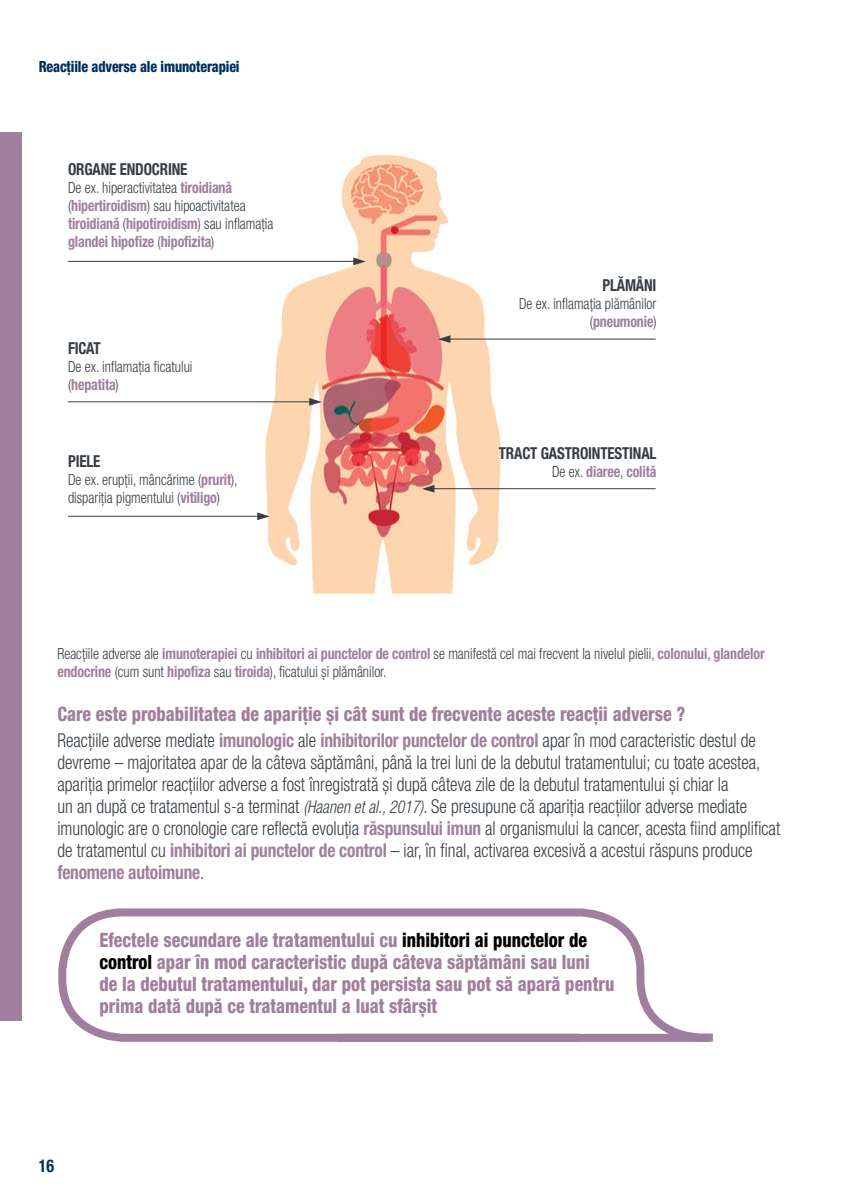
<style>
.page{position:relative;width:842px;height:1191px;background:#fff}
.page>*{position:absolute;margin:0;border:0;box-sizing:border-box;transform-origin:0 0}
.t1{font:800 condensed 19.8px/22px "Helvetica Neue LT Pro";color:#a07e9d;scale:.91 1}
.t2{font:300 condensed 19.2px/22px "Helvetica Neue LT Pro";color:#373d42;scale:.91 1}
.t3{font:700 condensed 17.6px "Helvetica Neue LT Pro";color:#00305f;scale:.91 1}
.t4{font:700 condensed 16.4px "Helvetica Neue LT Pro";letter-spacing:-.01em;color:#373d42;scale:.91 1}
.t5{font:300 condensed 15.4px/18px "Helvetica Neue LT Pro";color:#373d42;scale:.91 1}
.t6{font:700 condensed 15.4px/18px "Helvetica Neue LT Pro";letter-spacing:-.01em;color:#a07e9d;scale:.91 1}
.t7{font:800 condensed 15.4px "Helvetica Neue LT Pro";letter-spacing:-.01em;color:#00305f;scale:.91 1}
.s1{font-weight:300;color:#373d42}
.s2{font-weight:700;color:#a07e9d}
.s3{font-style:italic;font-size:17.6px}
.s4{color:#000}
</style>
<div class="page">
<img style="left:234px;top:154px;width:289px;height:441px">
<svg style="left:309px;top:398px;width:13px;height:8px"></svg>
<hr style="left:68px;top:401px;width:245px;height:1px;background:#373d42">
<svg style="left:422px;top:485px;width:12px;height:7px"></svg>
<hr style="left:430px;top:488px;width:226px;height:1px;background:#373d42">
<svg style="left:438px;top:335px;width:12px;height:8px"></svg>
<hr style="left:446px;top:338px;width:210px;height:1px;background:#373d42">
<svg style="left:353px;top:257px;width:13px;height:8px"></svg>
<hr style="left:68px;top:261px;width:289px;height:1px;background:#373d42">
<svg style="left:257px;top:512px;width:13px;height:8px"></svg>
<hr style="left:68px;top:516px;width:193px;height:1px;background:#373d42">
<svg style="left:58px;top:908px;width:655px;height:134px"></svg>
<div style="left:0;top:132px;width:22px;height:888px;background:#a07e9d"></div>
<p class="t7" style="left:39px;top:57px;width:222px">Reacțiile adverse ale imunoterapiei</p>
<p class="t4" style="left:68px;top:159px;width:133px">ORGANE ENDOCRINE</p>
<p class="t6" style="left:68px;top:178px;width:227px"><span class="s1">De ex. hiperactivitatea</span> tiroidiană <span class="s1">(</span>hipertiroidism<span class="s1">) sau hipoactivitatea </span>tiroidiană <span class="s1">(</span>hipotiroidism<span class="s1">) sau inflamația </span>glandei hipofize <span class="s1">(</span>hipofizita<span class="s1">)</span></p>
<p class="t4" style="left:68px;top:338px;width:37px">FICAT</p>
<p class="t5" style="left:68px;top:357px;width:138px">De ex. inflamația ficatului (<span class="s2">hepatita</span>)</p>
<p class="t4" style="left:68px;top:451px;width:37px">PIELE</p>
<p class="t5" style="left:68px;top:470px;width:188px">De ex. erupții, mâncărime (<span class="s2">prurit</span>), dispariția pigmentului (<span class="s2">vitiligo</span>)</p>
<p class="t4" style="left:602px;top:275px;width:61px">PLĂMÂNI</p>
<p class="t5" style="left:519px;top:294px;width:152px;text-align:right">De ex. inflamația plămânilor (<span class="s2">pneumonie</span>)</p>
<p class="t4" style="left:499px;top:443px;width:175px">TRACT GASTROINTESTINAL</p>
<p class="t6" style="left:552px;top:462px;width:116px"><span class="s1">De ex.</span> diaree<span class="s1">,</span> colită</p>
<p class="t5" style="left:57px;top:644px;width:779px">Reacțiile adverse ale <span class="s2">imunoterapiei</span> cu <span class="s2">inhibitori ai punctelor de control</span> se manifestă cel mai frecvent la nivelul pielii, <span class="s2">colonului</span>, <span class="s2">glandelor endocrine</span> (cum sunt <span class="s2">hipofiza</span> sau <span class="s2">tiroida</span>), ficatului și plămânilor.</p>
<p class="t1" style="left:57px;top:703px;width:692px">Care este probabilitatea de apariție și cât sunt de frecvente aceste reacții adverse ?</p>
<p class="t2" style="left:57px;top:729px;width:796px">Reacțiile adverse mediate <span class="s2">imunologic</span> ale <span class="s2">inhibitorilor punctelor de control</span> apar în mod caracteristic destul de devreme – majoritatea apar de la câteva săptămâni, până la trei luni de la debutul tratamentului; cu toate acestea, apariția primelor reacțiilor adverse a fost înregistrată și după câteva zile de la debutul tratamentului și chiar la<br>un an după ce tratamentul s-a terminat <span class="s3">(Haanen et al., 2017)</span>. Se presupune că apariția reacțiilor adverse mediate imunologic are o cronologie care reflectă evoluția <span class="s2">răspunsului imun</span> al organismului la cancer, acesta fiind amplificat de tratamentul cu <span class="s2">inhibitori ai punctelor de control</span> – iar, în final, activarea excesivă a acestui răspuns produce <span class="s2">fenomene autoimune</span>.</p>
<p class="t1" style="left:99px;top:928px;width:567px">Efectele secundare ale tratamentului cu <span class="s4">inhibitori ai punctelor de control</span> apar în mod caracteristic după câteva săptămâni sau luni<br>de la debutul tratamentului, dar pot persista sau pot să apară pentru prima dată după ce tratamentul a luat sfârșit</p>
<p class="t3" style="left:39px;top:1155px;width:18px">16</p>
</div>
